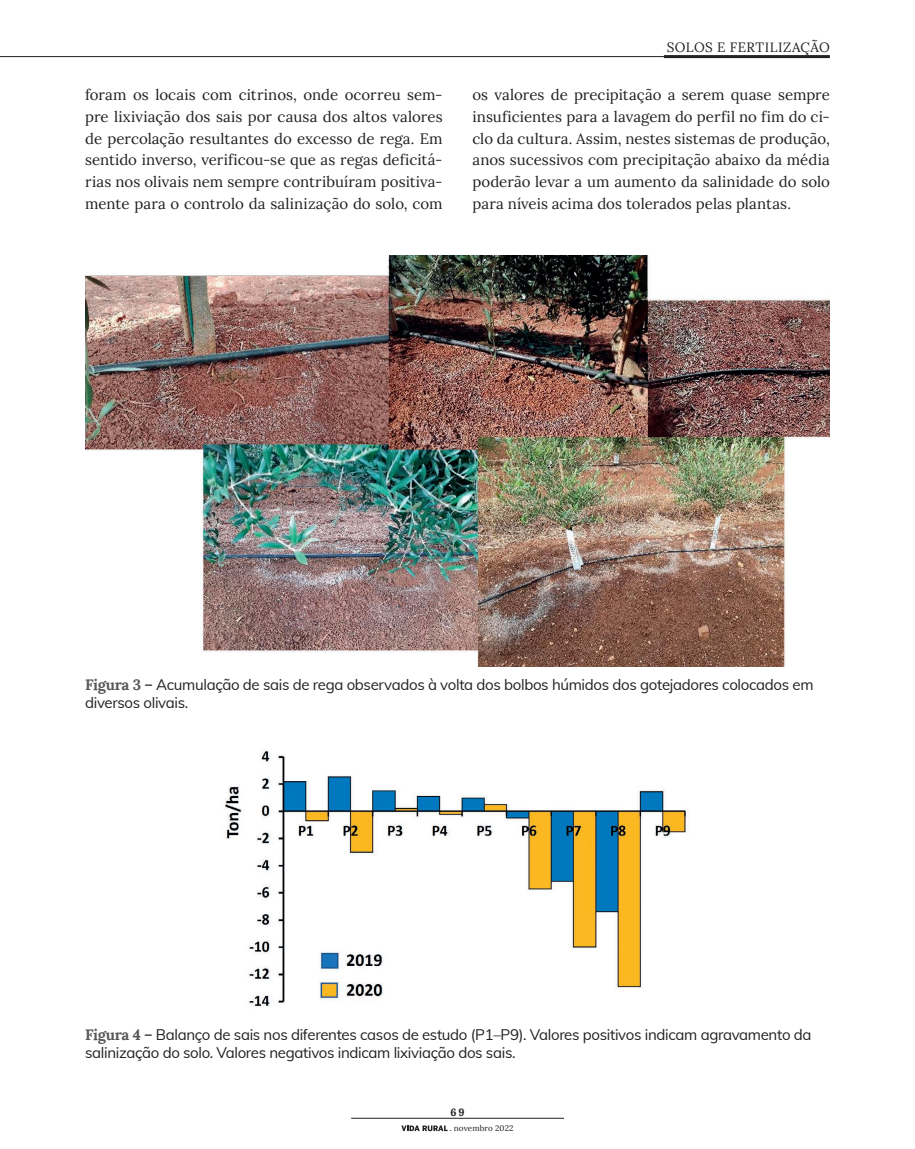
<style>
.page{position:relative;width:915px;height:1149px;background:#fff}
.page>*{position:absolute;margin:0;border:0;box-sizing:border-box;transform-origin:0 0}
.t1{font:15px/21.8px "Lora";letter-spacing:.005em;color:#231f20;text-align:justify}
.t2{font:15px/18px "Muli";letter-spacing:-.02em;color:#231f20}
.t3{font:13.5px "Lora";letter-spacing:.035em;color:#231f20}
.t4{font:700 10.5px "Lora";color:#231f20}
.t5{font:8.1px "Lora";letter-spacing:.015em;color:#231f20}
.s1{font-family:"Lora";font-weight:700;color:#57585a}
.s2{font-family:"Poynter Text Roman Two"}
</style>
<div class="page">
<hr style="left:0;top:56px;width:702px;height:1px;background:#231f20">
<svg style="left:401px;top:1125px;width:46px;height:5px"></svg>
<hr style="left:351px;top:1117px;width:212px;height:1px;background:#231f20">
<hr style="left:663px;top:55px;width:166px;height:3px;background:#231f20">
<img style="left:85px;top:255px;width:744px;height:411px">
<img style="left:225px;top:750px;width:464px;height:257px">
<p class="t3" style="left:666px;top:37px;width:165px">SOLOS E FERTILIZAÇÃO</p>
<p class="t1" style="left:85px;top:83px;width:359px">foram os locais com citrinos, onde ocorreu sem&shy;pre lixiviação dos sais por causa dos altos valores de percolação resultantes do excesso de rega. Em sentido inverso, verificou-se que as regas deficitá&shy;rias nos olivais nem sempre contribuíram positiva&shy;mente para o controlo da salinização do solo, com</p>
<p class="t1" style="left:472px;top:83px;width:359px">os valores de precipitação a serem quase sempre insuficientes para a lavagem do perfil no fim do ci&shy;clo da cultura. Assim, nestes sistemas de produção, anos sucessivos com precipitação abaixo da média poderão levar a um aumento da salinidade do solo para níveis acima dos tolerados pelas plantas.</p>
<p class="t2" style="left:85px;top:675px;width:729px"><span class="s1">Figura 3 –</span> Acumulação de sais de rega observados à volta dos bolbos húmidos dos gotejadores colocados em diversos olivais.</p>
<p class="t2" style="left:85px;top:1024px;width:727px"><span class="s1">Figura 4 –</span> Balanço de sais nos diferentes casos de estudo (P1–P9). Valores positivos indicam agravamento da salinização do solo. Valores negativos indicam lixiviação dos sais.</p>
<p class="t4" style="left:450px;top:1103px;width:15px">69</p>
<p class="t5" style="left:449px;top:1121px;width:65px"><span class="s2">.</span> novembro 2022</p>
</div>
